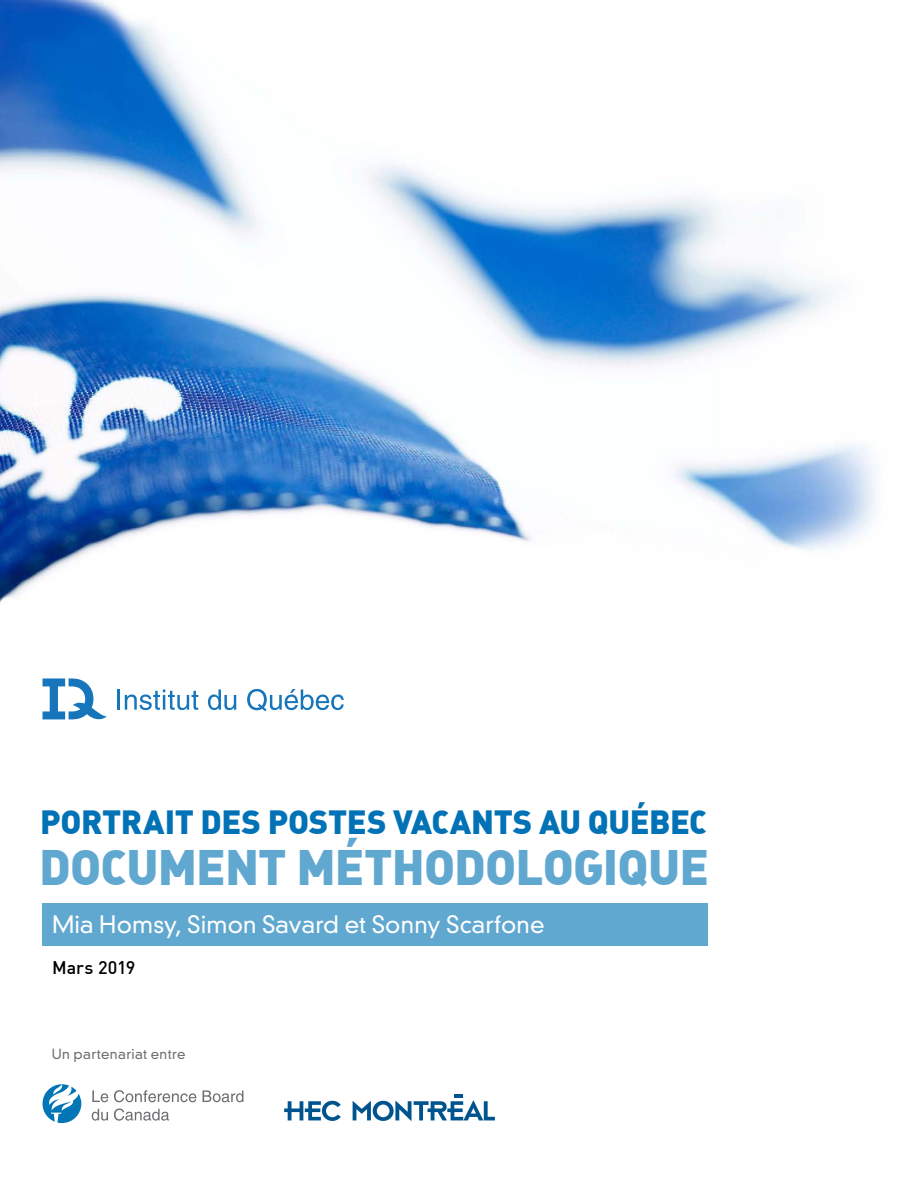
<style>
.page{position:relative;width:918px;height:1188px;background:#fff}
.page>*{position:absolute;margin:0;border:0;box-sizing:border-box;transform-origin:0 0}
.t1{font:48.75px "DIN Black Alternate";letter-spacing:-.02em;color:#61a8d1}
.t2{font:32.85px "DIN Black Alternate";letter-spacing:-.015em;color:#0072b5}
.t3{font:300 23.25px "DIN Neuzeit Grotesk Std";color:#fff}
.t4{font:500 18px "DIN";color:#000}
.Texte_régulier{font:300 13.5px "DIN Neuzeit Grotesk Std";letter-spacing:.03em;color:#6d6e71}
</style>
<div class="page">
<img style="left:0;top:0;width:877px;height:603px">
<div style="left:43px;top:903px;width:665px;height:43px;background:#61a8d1"></div>
<hr style="left:118px;top:689px;width:2px;height:21px;background:#1775bc">
<svg style="left:125px;top:689px;width:73px;height:21px"></svg>
<svg style="left:208px;top:689px;width:28px;height:21px"></svg>
<svg style="left:247px;top:689px;width:97px;height:22px"></svg>
<svg style="left:43px;top:678px;width:64px;height:41px"></svg>
<svg style="left:43px;top:1084px;width:38px;height:39px"></svg>
<svg style="left:114px;top:1090px;width:82px;height:12px"></svg>
<svg style="left:203px;top:1090px;width:40px;height:12px"></svg>
<svg style="left:92px;top:1109px;width:16px;height:12px"></svg>
<svg style="left:114px;top:1109px;width:55px;height:12px"></svg>
<svg style="left:92px;top:1090px;width:16px;height:12px"></svg>
<svg style="left:284px;top:1101px;width:57px;height:20px"></svg>
<svg style="left:353px;top:1094px;width:142px;height:27px"></svg>
<p class="t2" style="left:40px;top:801px;width:669px">PORTRAIT DES POSTES VACANTS AU QUÉBEC</p>
<p class="t1" style="left:39px;top:835px;width:671px">DOCUMENT MÉTHODOLOGIQUE</p>
<p class="t3" style="left:52px;top:911px;width:494px">Mia Homsy, Simon Savard et Sonny Scarfone</p>
<p class="t4" style="left:52px;top:956px;width:85px">Mars 2019</p>
<p class="Texte_régulier" style="left:52px;top:1045px;width:135px">Un partenariat entre</p>
</div>
